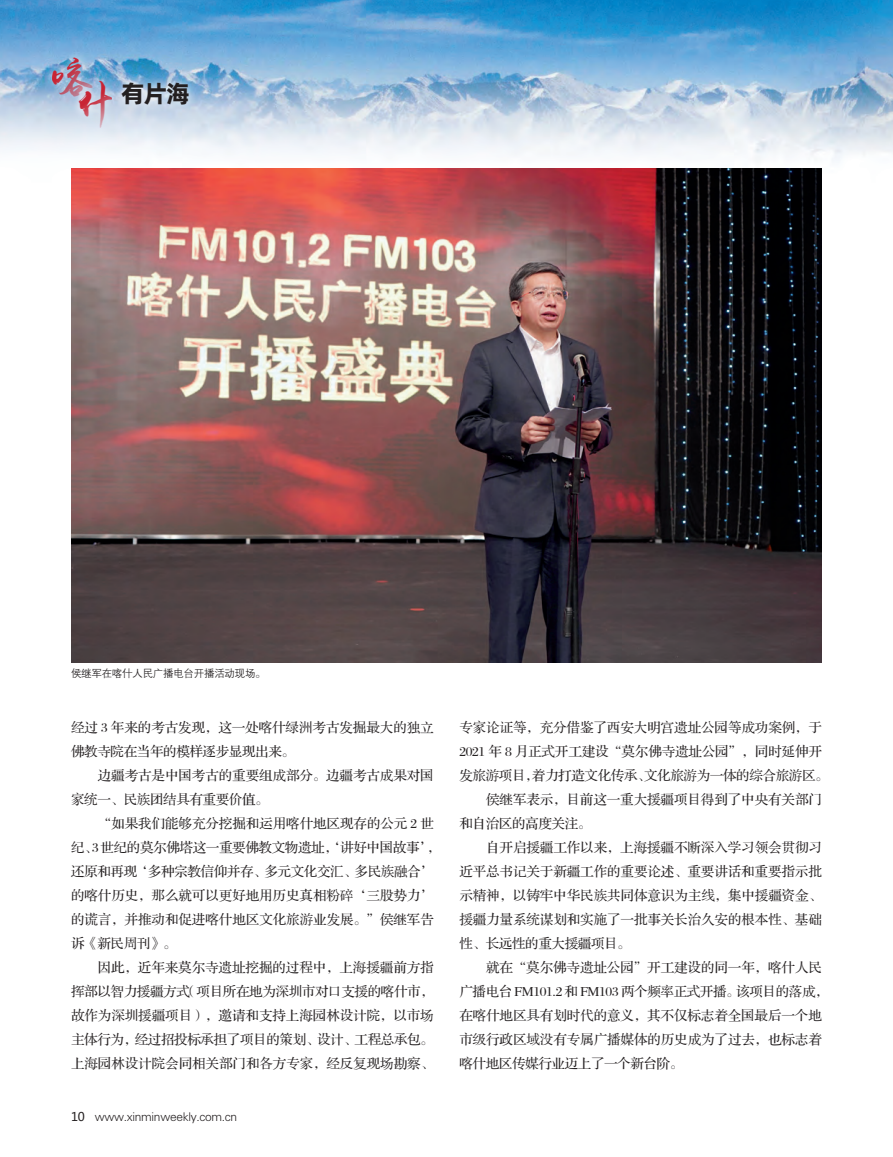
<style>
.page{position:relative;width:893px;height:1157px;background:#fff}
.page>*{position:absolute;margin:0;border:0;box-sizing:border-box;transform-origin:0 0}
.t1{font:44.25px "yuweij";color:#c82434}
.t2{font:24px "Alibaba Pu Hui Ti 2 105 Heavy";color:#231f20}
.t3{font:13.5px "FZS3 JW GB1 0";letter-spacing:-.005em;color:#231f20}
.t4{font:13.5px "FZS3 JW GB1 0";letter-spacing:-.025em;color:#231f20}
.t5{font:12px "FZXH1 JW GB1 0";letter-spacing:-.025em;color:#231f20}
.t6{font:10.5px "FZZDXJW GB1 0";letter-spacing:-.025em;color:#231f20}
.s1{font-family:"yuweij";font-size:44.25px;color:#c82434}
.s2{font-family:"Microsoft Ya Hei"}
</style>
<div class="page">
<img style="left:0;top:0;width:893px;height:161px">
<svg style="left:43px;top:48px;width:154px;height:87px;background:#a8c7e2"></svg>
<img style="left:71px;top:168px;width:751px;height:494px">
<h1 class="t1" style="left:51px;top:49px;width:46px">喀</h1>
<h2 class="t2" style="left:73px;top:75px;width:118px"><span class="s1">什</span>有片海</h2>
<p class="t6" style="left:71px;top:667px;width:196px">侯继军在喀什人民广播电台开播活动现场。</p>
<p class="t3" style="left:71px;top:720px;width:364px">经过 3 年来的考古发现，这一处喀什绿洲考古发掘最大的独立</p>
<p class="t4" style="left:71px;top:744px;width:226px">佛教寺院在当年的模样逐步显现出来。</p>
<p class="t3" style="left:98px;top:768px;width:337px">边疆考古是中国考古的重要组成部分。边疆考古成果对国</p>
<p class="t4" style="left:71px;top:792px;width:199px">家统一、民族团结具有重要价值。</p>
<p class="t3" style="left:98px;top:816px;width:338px">“如果我们能够充分挖掘和运用喀什地区现存的公元 2 世</p>
<p class="t4" style="left:71px;top:840px;width:371px">纪、3世纪的莫尔佛塔这一重要佛教文物遗址，‘讲好中国故事’，</p>
<p class="t4" style="left:71px;top:864px;width:364px">还原和再现‘多种宗教信仰并存、多元文化交汇、多民族融合’</p>
<p class="t3" style="left:71px;top:888px;width:364px">的喀什历史，那么就可以更好地用历史真相粉碎‘三股势力’</p>
<p class="t3" style="left:71px;top:912px;width:364px">的谎言，并推动和促进喀什地区文化旅游业发展。”侯继军告</p>
<p class="t3" style="left:71px;top:936px;width:107px">诉《新民周刊》。</p>
<p class="t3" style="left:98px;top:960px;width:337px">因此，近年来莫尔寺遗址挖掘的过程中，上海援疆前方指</p>
<p class="t4" style="left:71px;top:984px;width:364px">挥部以智力援疆方式（项目所在地为深圳市对口支援的喀什市，</p>
<p class="t3" style="left:71px;top:1008px;width:364px">故作为深圳援疆项目），邀请和支持上海园林设计院，以市场</p>
<p class="t4" style="left:71px;top:1032px;width:364px">主体行为，经过招投标承担了项目的策划、设计、工程总承包。</p>
<p class="t3" style="left:71px;top:1056px;width:364px">上海园林设计院会同相关部门和各方专家，经反复现场勘察、</p>
<p class="t5" style="left:71px;top:1109px;width:168px"><span class="s2">10</span> www.xinminweekly.com.cn</p>
<p class="t3" style="left:459px;top:720px;width:364px">专家论证等，充分借鉴了西安大明宫遗址公园等成功案例，于</p>
<p class="t3" style="left:459px;top:744px;width:364px">2021 年 8 月正式开工建设“莫尔佛寺遗址公园”，同时延伸开</p>
<p class="t4" style="left:459px;top:768px;width:371px">发旅游项目，着力打造文化传承、文化旅游为一体的综合旅游区。</p>
<p class="t3" style="left:486px;top:792px;width:337px">侯继军表示，目前这一重大援疆项目得到了中央有关部门</p>
<p class="t4" style="left:459px;top:816px;width:133px">和自治区的高度关注。</p>
<p class="t3" style="left:486px;top:840px;width:337px">自开启援疆工作以来，上海援疆不断深入学习领会贯彻习</p>
<p class="t3" style="left:459px;top:864px;width:364px">近平总书记关于新疆工作的重要论述、重要讲话和重要指示批</p>
<p class="t3" style="left:459px;top:888px;width:364px">示精神，以铸牢中华民族共同体意识为主线，集中援疆资金、</p>
<p class="t3" style="left:459px;top:912px;width:364px">援疆力量系统谋划和实施了一批事关长治久安的根本性、基础</p>
<p class="t4" style="left:459px;top:936px;width:173px">性、长远性的重大援疆项目。</p>
<p class="t3" style="left:486px;top:960px;width:337px">就在“莫尔佛寺遗址公园”开工建设的同一年，喀什人民</p>
<p class="t4" style="left:459px;top:984px;width:371px">广播电台 FM101.2 和 FM103 两个频率正式开播。该项目的落成，</p>
<p class="t3" style="left:459px;top:1008px;width:364px">在喀什地区具有划时代的意义，其不仅标志着全国最后一个地</p>
<p class="t3" style="left:459px;top:1032px;width:364px">市级行政区域没有专属广播媒体的历史成为了过去，也标志着</p>
<p class="t4" style="left:459px;top:1056px;width:226px">喀什地区传媒行业迈上了一个新台阶。</p>
</div>
